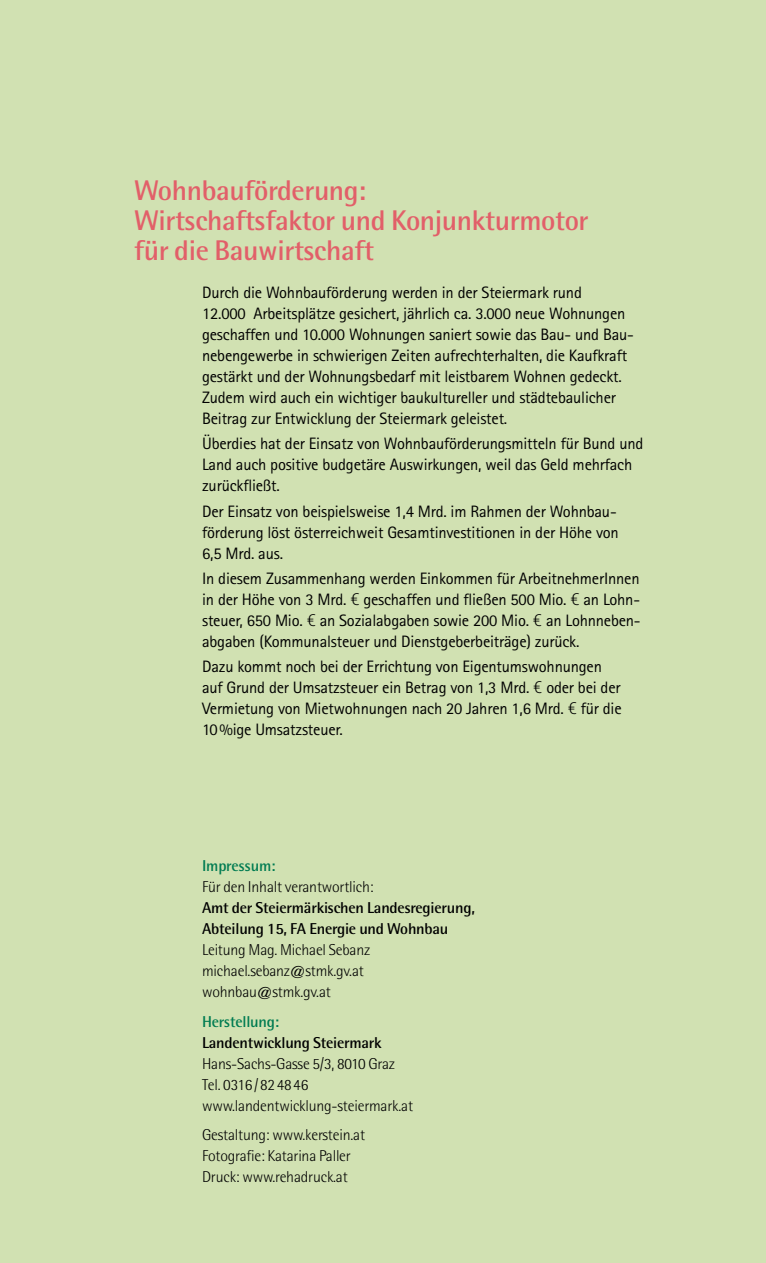
<style>
.page{position:relative;width:766px;height:1263px;background:#fff}
.page>*{position:absolute;margin:0;border:0;box-sizing:border-box;transform-origin:0 0}
.t1{font:700 28.5px/30px "Rotis Semi Sans";letter-spacing:-.015em;color:#e25f69}
.t2{font:16.5px/21px "Rotis Sans Serif";letter-spacing:-.015em;color:#000}
.t3{font:300 15.75px/21px "Rotis Semi Sans";letter-spacing:-.01em;color:#000}
.t4{font:700 15.75px/21px "Rotis Semi Sans";letter-spacing:-.015em;color:#000}
.t5{font:700 15.75px "Rotis Semi Sans";letter-spacing:-.015em;color:#007b51}
.s1{font-family:"Heebo";font-weight:300}
</style>
<div class="page">
<div style="left:0;top:0;width:765px;height:1263px;background:#d1e1b2"></div>
<h1 class="t1" style="left:134px;top:175px;width:456px">Wohnbauförderung:<br>Wirtschaftsfaktor und Konjunkturmotor für die Bauwirtschaft</h1>
<p class="t2" style="left:202px;top:282px;width:433px">Durch die Wohnbauförderung werden in der Steiermark rund<br>12.000 Arbeitsplätze gesichert, jährlich ca. 3.000 neue Wohnungen geschaffen und 10.000 Wohnungen saniert sowie das Bau- und Bau&shy;nebengewerbe in schwierigen Zeiten aufrechterhalten, die Kaufkraft gestärkt und der Wohnungsbedarf mit leistbarem Wohnen gedeckt.<br>Zudem wird auch ein wichtiger baukultureller und städtebaulicher Beitrag zur Entwicklung der Steiermark geleistet.</p>
<p class="t2" style="left:202px;top:433px;width:442px">Überdies hat der Einsatz von Wohnbauförderungsmitteln für Bund und<br>Land auch positive budgetäre Auswirkungen, weil das Geld mehrfach zurückfließt.</p>
<p class="t2" style="left:202px;top:500px;width:418px">Der Einsatz von beispielsweise 1,4 Mrd. im Rahmen der Wohnbau&shy;förderung löst österreichweit Gesamtinvestitionen in der Höhe von<br>6,5 Mrd. aus.</p>
<p class="t2" style="left:202px;top:568px;width:440px;text-align:justify">In diesem Zusammenhang werden Einkommen für ArbeitnehmerInnen in der Höhe von 3 Mrd. <span class="s1">€</span> geschaffen und fließen 500 Mio. <span class="s1">€</span> an Lohn&shy;steuer, 650 Mio. <span class="s1">€</span> an Sozialabgaben sowie 200 Mio. <span class="s1">€</span> an Lohnneben&shy;abgaben (Kommunalsteuer und Dienstgeberbeiträge) zurück.</p>
<p class="t2" style="left:202px;top:656px;width:421px">Dazu kommt noch bei der Errichtung von Eigentumswohnungen auf Grund der Umsatzsteuer ein Betrag von 1,3 Mrd. <span class="s1">€</span> oder bei der Vermietung von Mietwohnungen nach 20 Jahren 1,6 Mrd. <span class="s1">€</span> für die 10%ige Umsatzsteuer.</p>
<p class="t5" style="left:202px;top:856px;width:75px">Impressum:</p>
<p class="t3" style="left:202px;top:876px;width:173px">Für den Inhalt verantwortlich:</p>
<p class="t4" style="left:202px;top:897px;width:274px">Amt der Steiermärkischen Landesregierung,<br>Abteilung 15, FA Energie und Wohnbau</p>
<p class="t3" style="left:202px;top:939px;width:170px">Leitung Mag. Michael Sebanz michael.sebanz@stmk.gv.at wohnbau@stmk.gv.at</p>
<p class="t5" style="left:202px;top:1012px;width:78px">Herstellung:</p>
<p class="t4" style="left:202px;top:1032px;width:181px">Landentwicklung Steiermark</p>
<p class="t3" style="left:202px;top:1053px;width:212px">Hans-Sachs-Gasse 5/3, 8010 Graz<br>Tel. 0316/824846 www.landentwicklung-steiermark.at</p>
<p class="t3" style="left:202px;top:1124px;width:164px">Gestaltung: www.kerstein.at<br>Fotografie: Katarina Paller<br>Druck: www.rehadruck.at</p>
</div>
